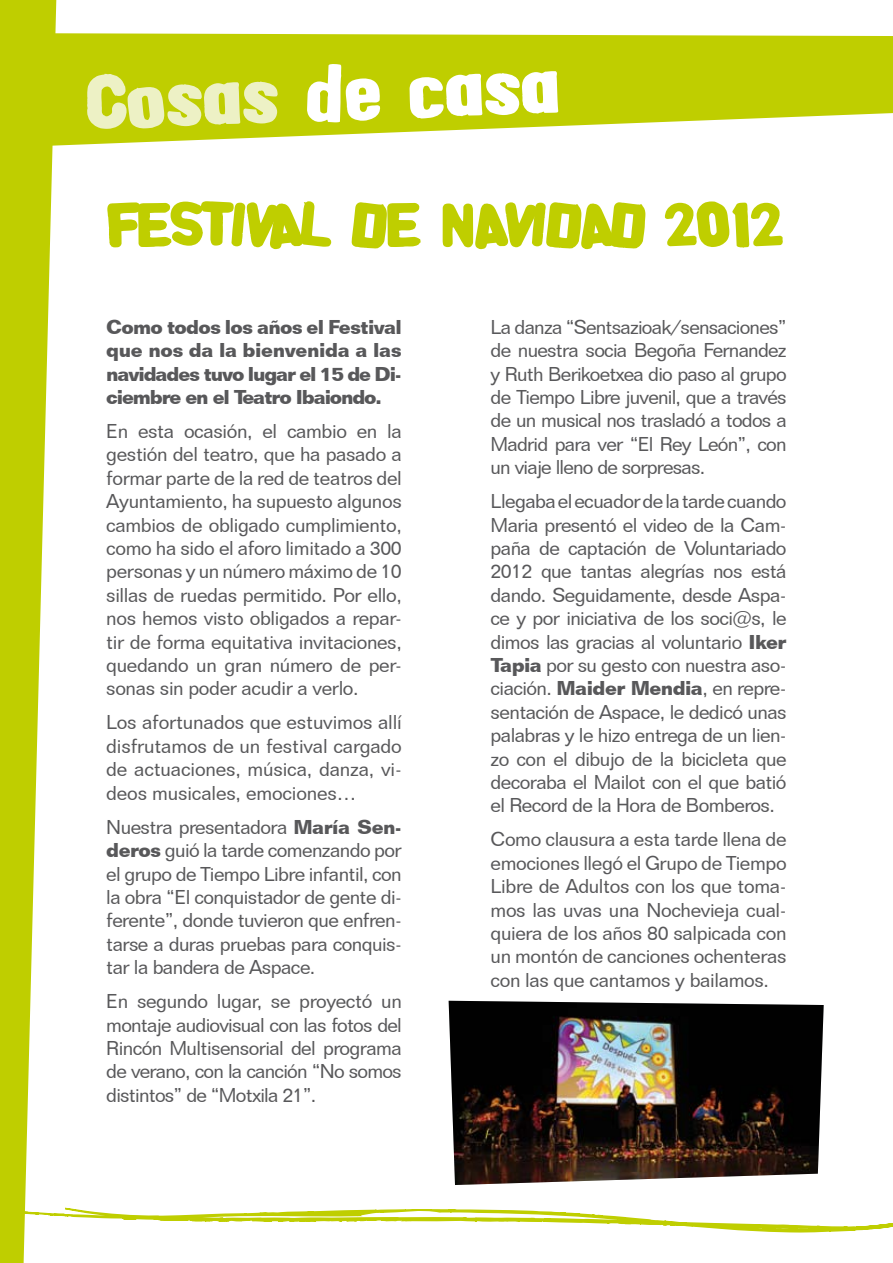
<style>
.page{position:relative;width:893px;height:1263px;background:#fff}
.page>*{position:absolute;margin:0;border:0;box-sizing:border-box;transform-origin:0 0}
.t1{font:73.35px "Alpha Fridge Magnets";color:#fff}
.t2{font:60px "Alpha Fridge Magnets";letter-spacing:-.01em;color:#bfce00}
.t3{font:19.5px/23.4px "Folio BT";letter-spacing:-.03em;color:#58585a;text-align:justify}
.t4{font:700 19.5px/23.4px "Folio BT";letter-spacing:-.06em;color:#58585a;text-align:justify}
.s1{color:#edf1c5}
.s2{font-weight:700}
</style>
<div class="page">
<svg style="left:0;top:0;width:56px;height:1263px;fill:#bfce00"></svg>
<svg style="left:0;top:33px;width:893px;height:115px;fill:#bfce00"></svg>
<svg style="left:0;top:1208px;width:893px;height:25px"></svg>
<img style="left:449px;top:1001px;width:375px;height:184px">
<h1 class="t1" style="left:85px;top:50px;width:476px;rotate:-2deg"><span class="s1">Cosas</span> de casa</h1>
<h2 class="t2" style="left:108px;top:183px;width:679px">FESTIVAL DE NAVIDAD 2012</h2>
<p class="t4" style="left:106px;top:315px;width:297px">Como todos los años el Festival que nos da la bienvenida a las navidades tuvo lugar el 15 de Di&shy;ciembre en el Teatro Ibaiondo.</p>
<p class="t3" style="left:106px;top:419px;width:297px">En esta ocasión, el cambio en la gestión del teatro, que ha pasado a formar parte de la red de teatros del Ayuntamiento, ha supuesto algunos cambios de obligado cumplimiento, como ha sido el aforo limitado a 300 personas y un número máximo de 10 sillas de ruedas permitido. Por ello, nos hemos visto obligados a repar&shy;tir de forma equitativa invitaciones, quedando un gran número de per&shy;sonas sin poder acudir a verlo.</p>
<p class="t3" style="left:106px;top:711px;width:297px">Los afortunados que estuvimos allí disfrutamos de un festival cargado de actuaciones, música, danza, vi&shy;deos musicales, emociones…</p>
<p class="t3" style="left:106px;top:815px;width:297px">Nuestra presentadora <span class="s2">María Sen&shy;deros</span> guió la tarde comenzando por el grupo de Tiempo Libre infantil, con la obra “El conquistador de gente di&shy;ferente”, donde tuvieron que enfren&shy;tarse a duras pruebas para conquis&shy;tar la bandera de Aspace.</p>
<p class="t3" style="left:106px;top:989px;width:297px">En segundo lugar, se proyectó un montaje audiovisual con las fotos del Rincón Multisensorial del programa de verano, con la canción “No somos distintos” de “Motxila 21”.</p>
<p class="t3" style="left:491px;top:315px;width:298px">La danza “Sentsazioak/sensaciones” de nuestra socia Begoña Fernandez y Ruth Berikoetxea dio paso al grupo de Tiempo Libre juvenil, que a través de un musical nos trasladó a todos a Madrid para ver “El Rey León”, con un viaje lleno de sorpresas.</p>
<p class="t3" style="left:491px;top:489px;width:298px">Llegaba el ecuador de la tarde cuando Maria presentó el video de la Cam&shy;paña de captación de Voluntariado 2012 que tantas alegrías nos está dando. Seguidamente, desde Aspa&shy;ce y por iniciativa de los soci@s, le dimos las gracias al voluntario <span class="s2">Iker Tapia</span> por su gesto con nuestra aso&shy;ciación. <span class="s2">Maider Mendia</span>, en repre&shy;sentación de Aspace, le dedicó unas palabras y le hizo entrega de un lien&shy;zo con el dibujo de la bicicleta que decoraba el Mailot con el que batió el Record de la Hora de Bomberos.</p>
<p class="t3" style="left:491px;top:828px;width:298px">Como clausura a esta tarde llena de emociones llegó el Grupo de Tiempo Libre de Adultos con los que toma&shy;mos las uvas una Nochevieja cual&shy;quiera de los años 80 salpicada con un montón de canciones ochenteras con las que cantamos y bailamos.</p>
</div>
